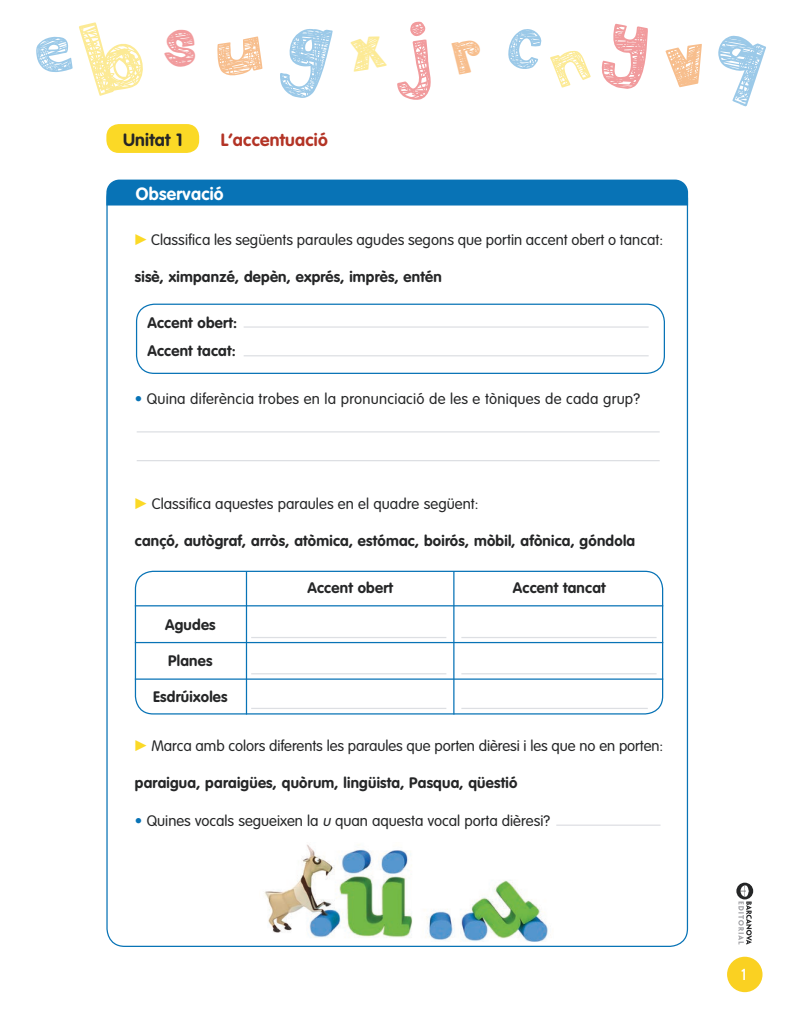
<style>
.page{position:relative;width:798px;height:1028px;background:#fff}
.page>*{position:absolute;margin:0;border:0;box-sizing:border-box;transform-origin:0 0}
.t1{font:700 17.5px "VAG Rounded Std";letter-spacing:.015em;color:#b33426}
.t2{font:700 17.5px "VAG Rounded Std";letter-spacing:.015em;color:#fff}
.t3{font:700 17.5px "VAG Rounded Std";letter-spacing:.015em;color:#252627}
.t4{font:300 15px "VAG Rounded Std";letter-spacing:.005em;color:#252627}
.t5{font:700 15px/28.8px "VAG Rounded Std";letter-spacing:.015em;color:#252627}
.t6{font:700 15px "Heading Pro";color:#fff}
.s1{color:#fbd926}
.s2{color:#0873b6}
.s3{font-style:italic}
</style>
<div class="page">
<hr style="left:137px;top:431px;width:522px;height:1px;background:#dddfe3">
<hr style="left:137px;top:460px;width:522px;height:1px;background:#dddfe3">
<hr style="left:556px;top:824px;width:104px;height:1px;background:#dddfe3">
<svg style="left:135px;top:572px;width:528px;height:142px"></svg>
<img style="left:264px;top:844px;width:284px;height:98px">
<div style="left:106px;top:124px;width:93px;height:29px;background:#fbd926;border-radius:12px"></div>
<div style="left:106px;top:180px;width:581px;height:25px;background:#0873b6"></div>
<hr style="left:243px;top:326px;width:405px;height:2px;background:#dddfe3">
<hr style="left:243px;top:355px;width:405px;height:1px;background:#dddfe3">
<hr style="left:135px;top:642px;width:528px;height:1px;background:#0873b6">
<hr style="left:135px;top:605px;width:528px;height:1px;background:#0873b6">
<hr style="left:135px;top:678px;width:528px;height:1px;background:#0873b6">
<hr style="left:246px;top:571px;width:1px;height:143px;background:#0873b6">
<hr style="left:453px;top:571px;width:1px;height:143px;background:#0873b6">
<hr style="left:251px;top:637px;width:195px;height:1px;background:#dddfe3">
<hr style="left:251px;top:673px;width:195px;height:1px;background:#dddfe3">
<hr style="left:251px;top:708px;width:195px;height:1px;background:#dddfe3">
<hr style="left:461px;top:637px;width:195px;height:1px;background:#dddfe3">
<hr style="left:461px;top:673px;width:195px;height:1px;background:#dddfe3">
<hr style="left:461px;top:708px;width:186px;height:1px;background:#dddfe3">
<div style="left:136px;top:303px;width:528px;height:71px;border:1px solid #0873b6;border-radius:18px"></div>
<div style="left:135px;top:570px;width:528px;height:144px;border:1px solid #0873b6;border-radius:18px"></div>
<div style="left:726px;top:956px;width:36px;height:36px;background:#fad122;border-radius:50%"></div>
<svg style="left:736px;top:882px;width:16px;height:62px"></svg>
<p class="t3" style="left:123px;top:129px;width:61px">Unitat 1</p>
<p class="t1" style="left:221px;top:129px;width:108px">L’accentuació</p>
<p class="t2" style="left:136px;top:184px;width:89px">Observació</p>
<p class="t4" style="left:135px;top:231px;width:529px"><span class="s1">▶</span> Classifica les següents paraules agudes segons que portin accent obert o tancat:</p>
<p class="t5" style="left:135px;top:263px;width:308px">sisè, ximpanzé, depèn, exprés, imprès, entén</p>
<p class="t5" style="left:147px;top:308px;width:91px">Accent obert:<br>Accent tacat:</p>
<p class="t4" style="left:135px;top:390px;width:506px"><span class="s2">•</span> Quina diferència trobes en la pronunciació de les e tòniques de cada grup?</p>
<p class="t4" style="left:135px;top:495px;width:345px"><span class="s1">▶</span> Classifica aquestes paraules en el quadre següent:</p>
<p class="t5" style="left:135px;top:527px;width:501px">cançó, autògraf, arròs, atòmica, estómac, boirós, mòbil, afònica, góndola</p>
<p class="t5" style="left:165px;top:611px;width:52px">Agudes</p>
<p class="t5" style="left:168px;top:647px;width:46px">Planes</p>
<p class="t5" style="left:153px;top:683px;width:76px">Esdrúixoles</p>
<p class="t5" style="left:307px;top:574px;width:87px">Accent obert</p>
<p class="t5" style="left:512px;top:574px;width:94px">Accent tancat</p>
<p class="t4" style="left:135px;top:737px;width:529px"><span class="s1">▶</span> Marca amb colors diferents les paraules que porten dièresi i les que no en porten:</p>
<p class="t5" style="left:135px;top:769px;width:384px">paraigua, paraigües, quòrum, lingüista, Pasqua, qüestió</p>
<p class="t4" style="left:135px;top:812px;width:416px"><span class="s2">•</span> Quines vocals segueixen la <span class="s3">u</span> quan aquesta vocal porta dièresi?</p>
<p class="t6" style="left:741px;top:965px;width:6px">1</p>
</div>
